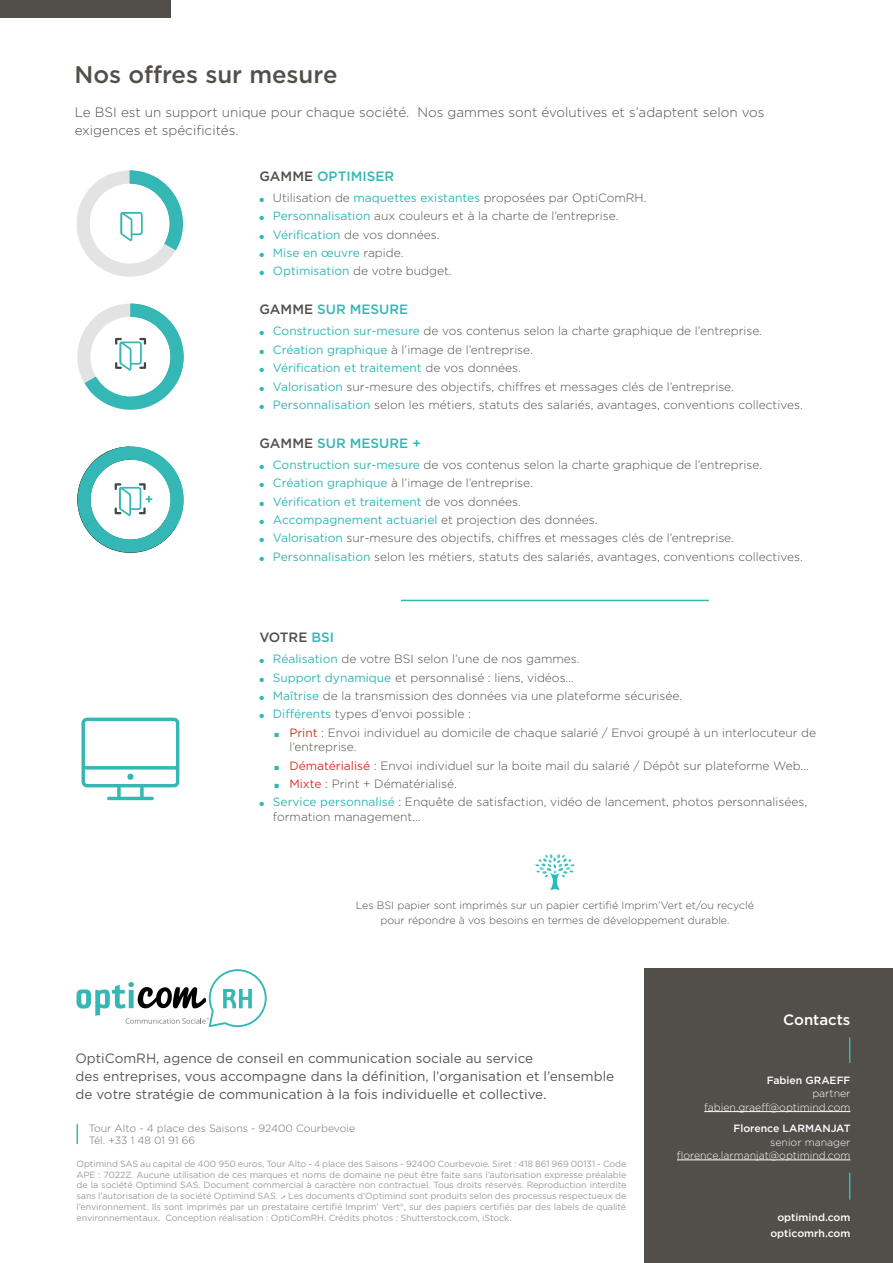
<style>
.page{position:relative;width:893px;height:1263px;background:#fff}
.page>*{position:absolute;margin:0;border:0;box-sizing:border-box;transform-origin:0 0}
.t1{font:500 24px "Gotham";color:#524f4a}
.t2{font:500 15px "Gotham";color:#fff}
.t3{font:13.5px/18px "Gotham";color:#575756}
.t4{font:300 13.5px/18px "Gotham";color:#524f4a}
.t5{font:500 13.5px "Gotham";color:#34b7b5}
.t6{font:500 13.5px "Gotham";color:#524f4a}
.t7{font:300 12px/14.4px "Gotham";color:#524f4a}
.t8{font:12px "Gotham";color:#34b7b5}
.t9{font:300 10.65px/15.9px "Gotham";color:#524f4a;text-align:center}
.t10{font:300 10.5px/13.2px "Gotham";color:#fff;text-align:right}
.t11{font:300 10.5px/12.6px "Gotham";color:#706f6f}
.t12{font:500 10.5px/16.5px "Gotham";color:#fff;text-align:right}
.t13{font:9px/10.8px "Gotham";letter-spacing:-.01em;color:#9d9d9c;text-align:justify}
.s1{color:#524f4a}
.s2{color:#34b7b5}
.s3{font-weight:400;color:#34b7b5}
.s4{font-weight:300;color:#524f4a}
.s5{font-weight:400;color:#d7352e}
</style>
<div class="page">
<div style="left:0;top:0;width:170px;height:17px;background:#524f4a"></div>
<svg style="left:280px;top:1195px;width:6px;height:4px"></svg>
<svg style="left:77px;top:969px;width:190px;height:58px"></svg>
<div style="left:645px;top:969px;width:248px;height:294px;background:#524f4a"></div>
<svg style="left:849px;top:1037px;width:1px;height:26px"></svg>
<svg style="left:849px;top:1173px;width:1px;height:26px"></svg>
<svg style="left:77px;top:1124px;width:1px;height:20px"></svg>
<hr style="left:704px;top:1111px;width:146px;height:1px;background:#fff">
<hr style="left:677px;top:1159px;width:173px;height:1px;background:#fff">
<svg style="left:76px;top:170px;width:107px;height:107px"></svg>
<svg style="left:77px;top:304px;width:107px;height:106px"></svg>
<svg style="left:77px;top:446px;width:107px;height:107px"></svg>
<svg style="left:81px;top:718px;width:98px;height:82px"></svg>
<hr style="left:401px;top:600px;width:308px;height:1px;background:#34b7b5">
<svg style="left:535px;top:854px;width:39px;height:36px"></svg>
<h1 class="t1" style="left:74px;top:58px;width:265px">Nos offres sur mesure</h1>
<p class="t4" style="left:75px;top:103px;width:691px">Le BSI est un support unique pour chaque société. Nos gammes sont évolutives et s’adaptent selon vos exigences et spécificités.</p>
<p class="t5" style="left:259px;top:167px;width:136px"><span class="s1">GAMME</span> OPTIMISER</p>
<p class="t7" style="left:259px;top:190px;width:389px"><span class="s2">●</span> Utilisation de <span class="s3">maquettes existantes</span> proposées par OptiComRH.</p>
<p class="t7" style="left:259px;top:208px;width:361px"><span class="s2">●</span> <span class="s3">Personnalisation</span> aux couleurs et à la charte de l’entreprise.</p>
<p class="t7" style="left:259px;top:227px;width:182px"><span class="s2">●</span> <span class="s3">Vérification</span> de vos données.</p>
<p class="t8" style="left:259px;top:245px;width:146px">● Mise en œuvre <span class="s4">rapide.</span></p>
<p class="t7" style="left:259px;top:264px;width:194px"><span class="s2">●</span> <span class="s3">Optimisation</span> de votre budget.</p>
<p class="t5" style="left:259px;top:301px;width:150px"><span class="s1">GAMME</span> SUR MESURE</p>
<p class="t7" style="left:259px;top:323px;width:504px"><span class="s2">●</span> <span class="s3">Construction sur-mesure</span> de vos contenus selon la charte graphique de l’entreprise.</p>
<p class="t7" style="left:259px;top:342px;width:275px"><span class="s2">●</span> <span class="s3">Création graphique</span> à l’image de l’entreprise.</p>
<p class="t8" style="left:259px;top:360px;width:263px">● Vérification et traitement <span class="s4">de vos données.</span></p>
<p class="t7" style="left:259px;top:379px;width:476px"><span class="s2">●</span> <span class="s3">Valorisation</span> sur-mesure des objectifs, chiffres et messages clés de l’entreprise.</p>
<p class="t7" style="left:259px;top:397px;width:545px"><span class="s2">●</span> <span class="s3">Personnalisation</span> selon les métiers, statuts des salariés, avantages, conventions collectives.</p>
<p class="t5" style="left:259px;top:434px;width:163px"><span class="s1">GAMME</span> SUR MESURE +</p>
<p class="t7" style="left:259px;top:457px;width:504px"><span class="s2">●</span> <span class="s3">Construction sur-mesure</span> de vos contenus selon la charte graphique de l’entreprise.</p>
<p class="t7" style="left:259px;top:475px;width:275px"><span class="s2">●</span> <span class="s3">Création graphique</span> à l’image de l’entreprise.</p>
<p class="t8" style="left:259px;top:494px;width:263px">● Vérification et traitement <span class="s4">de vos données.</span></p>
<p class="t8" style="left:259px;top:512px;width:340px">● Accompagnement actuariel <span class="s4">et projection des données.</span></p>
<p class="t7" style="left:259px;top:531px;width:476px"><span class="s2">●</span> <span class="s3">Valorisation</span> sur-mesure des objectifs, chiffres et messages clés de l’entreprise.</p>
<p class="t7" style="left:259px;top:549px;width:545px"><span class="s2">●</span> <span class="s3">Personnalisation</span> selon les métiers, statuts des salariés, avantages, conventions collectives.</p>
<p class="t6" style="left:259px;top:629px;width:76px">VOTRE <span class="s2">BSI</span></p>
<p class="t7" style="left:259px;top:651px;width:322px"><span class="s2">●</span> <span class="s3">Réalisation</span> de votre BSI selon l’une de nos gammes.</p>
<p class="t7" style="left:259px;top:670px;width:316px"><span class="s2">●</span> <span class="s3">Support dynamique</span> et personnalisé : liens, vidéos…</p>
<p class="t7" style="left:259px;top:688px;width:424px"><span class="s2">●</span> <span class="s3">Maîtrise</span> de la transmission des données via une plateforme sécurisée.</p>
<p class="t7" style="left:259px;top:707px;width:213px"><span class="s2">●</span> <span class="s3">Différents</span> types d’envoi possible :</p>
<p class="t7" style="left:289px;top:725px;width:528px;text-indent:-15px"><span class="s2">■</span> <span class="s5">Print</span> : Envoi individuel au domicile de chaque salarié / Envoi groupé à un interlocuteur de l’entreprise.</p>
<p class="t7" style="left:274px;top:758px;width:536px"><span class="s2">■</span> <span class="s5">Dématérialisé</span> : Envoi individuel sur la boite mail du salarié / Dépôt sur plateforme Web...</p>
<p class="t7" style="left:274px;top:776px;width:184px"><span class="s2">■</span> <span class="s5">Mixte</span> : Print + Dématérialisé.</p>
<p class="t7" style="left:273px;top:795px;width:536px;text-indent:-13px"><span class="s2">●</span> <span class="s3">Service personnalisé</span> : Enquête de satisfaction, vidéo de lancement, photos personnalisées, formation management...</p>
<p class="t9" style="left:356px;top:896px;width:400px">Les BSI papier sont imprimés sur un papier certifié Imprim’Vert et/ou recyclé pour répondre à vos besoins en termes de développement durable.</p>
<p class="t2" style="left:783px;top:1009px;width:69px">Contacts</p>
<p class="t3" style="left:75px;top:1049px;width:540px">OptiComRH, agence de conseil en communication sociale au service<br>des entreprises, vous accompagne dans la définition, l’organisation et l’ensemble de votre stratégie de communication à la fois individuelle et collective.</p>
<p class="t11" style="left:89px;top:1121px;width:268px">Tour Alto - 4 place des Saisons - 92400 Courbevoie<br>Tél. +33 1 48 01 91 66</p>
<p class="t13" style="left:77px;top:1158px;width:551px">Optimind SAS au capital de 400 950 euros, Tour Alto - 4 place des Saisons - 92400 Courbevoie. Siret : 418 861 969 00131 - Code APE : 7022Z. Aucune utilisation de ces marques et noms de domaine ne peut être faite sans l’autorisation expresse préalable de la société Optimind SAS. Document commercial à caractère non contractuel. Tous droits réservés. Reproduction interdite sans l’autorisation de la société Optimind SAS. Les documents d’Optimind sont produits selon des processus respectueux de l’environnement. Ils sont imprimés par un prestataire certifié Imprim’ Vert®, sur des papiers certifiés par des labels de qualité environnementaux. Conception réalisation : OptiComRH. Crédits photos : Shutterstock.com, iStock.</p>
<p class="t12" style="left:767px;top:1072px;width:85px">Fabien GRAEFF</p>
<p class="t10" style="left:704px;top:1087px;width:148px">partner fabien.graeff@optimind.com</p>
<p class="t12" style="left:733px;top:1120px;width:118px">Florence LARMANJAT</p>
<p class="t10" style="left:677px;top:1135px;width:175px">senior manager florence.larmanjat@optimind.com</p>
<p class="t12" style="left:770px;top:1209px;width:82px">optimind.com opticomrh.com</p>
</div>
